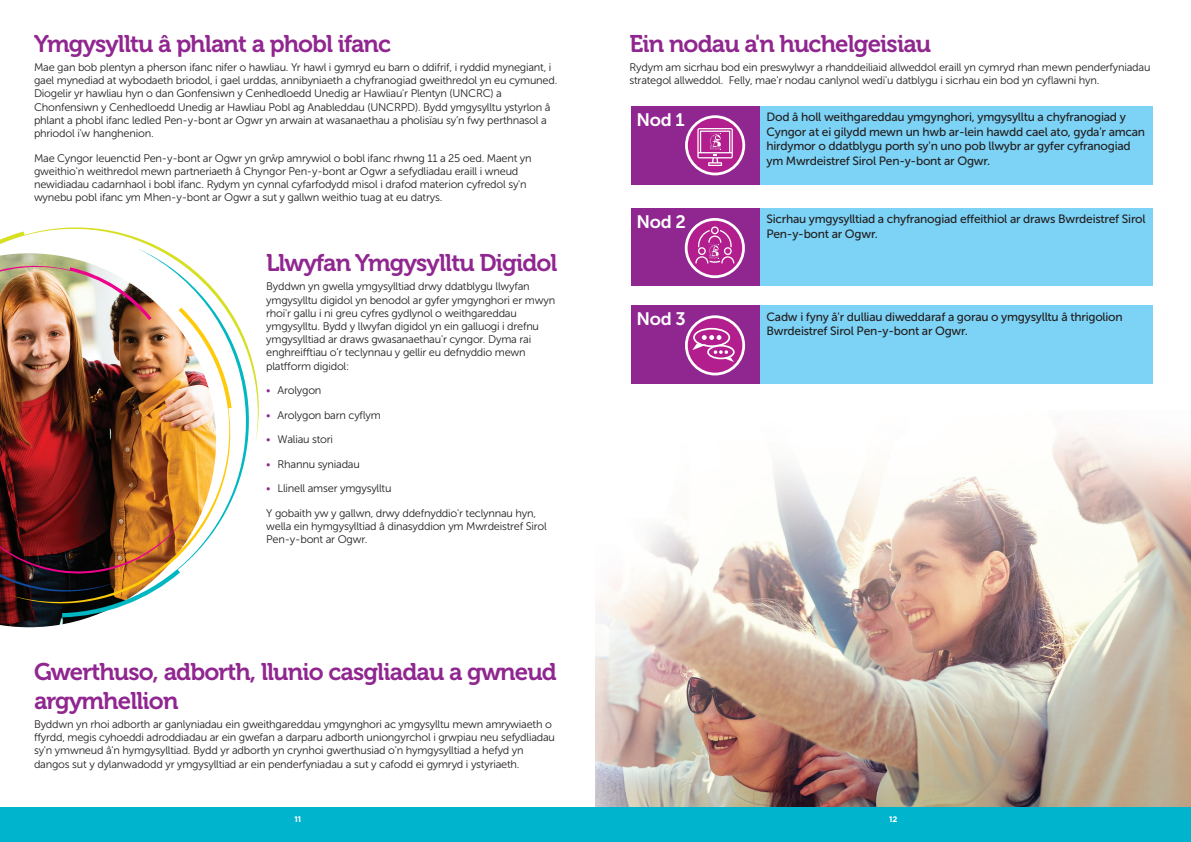
<style>
.page{position:relative;width:1191px;height:842px;background:#fff}
.page>*{position:absolute;margin:0;border:0;box-sizing:border-box;transform-origin:0 0}
.t1{font:24px/28.8px "Museo 700";letter-spacing:-.035em;color:#90268f}
.t2{font:18px "Museo Sans 700";letter-spacing:-.02em;color:#fff}
.t3{font:12px/14.4px "Museo Sans 500";letter-spacing:-.02em;color:#231f20}
.t4{font:11px/13.2px "Museo Sans 300";letter-spacing:-.02em;color:#231f20}
.t5{font:700 8px "Gotham";color:#fff}
.s1{color:#90268f}
</style>
<div class="page">
<img style="left:595px;top:430px;width:596px;height:378px">
<img style="left:0;top:599px;width:90px;height:28px">
<div style="left:0;top:808px;width:595px;height:34px;background:#00b4cd"></div>
<div style="left:595px;top:808px;width:596px;height:34px;background:#00b4cd"></div>
<svg style="left:62px;top:440px;width:186px;height:177px"></svg>
<svg style="left:0;top:227px;width:259px;height:213px"></svg>
<img style="left:0;top:261px;width:188px;height:338px">
<img style="left:10px;top:308px;width:225px;height:304px">
<div style="left:630px;top:106px;width:129px;height:79px;background:#90268f"></div>
<div style="left:760px;top:106px;width:393px;height:79px;background:#7cd3f6"></div>
<div style="left:630px;top:208px;width:129px;height:78px;background:#90268f"></div>
<div style="left:760px;top:208px;width:393px;height:78px;background:#7cd3f6"></div>
<div style="left:630px;top:306px;width:129px;height:78px;background:#90268f"></div>
<div style="left:760px;top:306px;width:393px;height:78px;background:#7cd3f6"></div>
<svg style="left:685px;top:115px;width:60px;height:60px"></svg>
<svg style="left:685px;top:218px;width:60px;height:60px"></svg>
<svg style="left:685px;top:315px;width:60px;height:60px"></svg>
<p class="t1" style="left:34px;top:32px;width:359px">Ymgysylltu â phlant a phobl ifanc</p>
<p class="t4" style="left:34px;top:62px;width:525px">Mae gan bob plentyn a pherson ifanc nifer o hawliau. Yr hawl i gymryd eu barn o ddifrif, i ryddid mynegiant, i gael mynediad at wybodaeth briodol, i gael urddas, annibyniaeth a chyfranogiad gweithredol yn eu cymuned.<br>Diogelir yr hawliau hyn o dan Gonfensiwn y Cenhedloedd Unedig ar Hawliau'r Plentyn (UNCRC) a Chonfensiwn y Cenhedloedd Unedig ar Hawliau Pobl ag Anableddau (UNCRPD). Bydd ymgysylltu ystyrlon â phlant a phobl ifanc ledled Pen-y-bont ar Ogwr yn arwain at wasanaethau a pholisïau sy’n fwy perthnasol a phriodol i'w hanghenion.</p>
<p class="t4" style="left:34px;top:152px;width:499px">Mae Cyngor Ieuenctid Pen-y-bont ar Ogwr yn grŵp amrywiol o bobl ifanc rhwng 11 a 25 oed. Maent yn gweithio'n weithredol mewn partneriaeth â Chyngor Pen-y-bont ar Ogwr a sefydliadau eraill i wneud newidiadau cadarnhaol i bobl ifanc. Rydym yn cynnal cyfarfodydd misol i drafod materion cyfredol sy'n wynebu pobl ifanc ym Mhen-y-bont ar Ogwr a sut y gallwn weithio tuag at eu datrys.</p>
<p class="t1" style="left:266px;top:251px;width:293px">Llwyfan Ymgysylltu Digidol</p>
<p class="t4" style="left:266px;top:281px;width:290px">Byddwn yn gwella ymgysylltiad drwy ddatblygu llwyfan ymgysylltu digidol yn benodol ar gyfer ymgynghori er mwyn rhoi'r gallu i ni greu cyfres gydlynol o weithgareddau ymgysylltu. Bydd y llwyfan digidol yn ein galluogi i drefnu ymgysylltiad ar draws gwasanaethau'r cyngor. Dyma rai enghreifftiau o’r teclynnau y gellir eu defnyddio mewn platfform digidol:</p>
<p class="t4" style="left:266px;top:385px;width:57px"><span class="s1">•</span> Arolygon</p>
<p class="t4" style="left:266px;top:409px;width:116px"><span class="s1">•</span> Arolygon barn cyflym</p>
<p class="t4" style="left:266px;top:434px;width:68px"><span class="s1">•</span> Waliau stori</p>
<p class="t4" style="left:266px;top:458px;width:95px"><span class="s1">•</span> Rhannu syniadau</p>
<p class="t4" style="left:266px;top:483px;width:127px"><span class="s1">•</span> Llinell amser ymgysylltu</p>
<p class="t4" style="left:266px;top:507px;width:282px">Y gobaith yw y gallwn, drwy ddefnyddio'r teclynnau hyn, wella ein hymgysylltiad â dinasyddion ym Mwrdeistref Sirol<br>Pen-y-bont ar Ogwr.</p>
<p class="t1" style="left:34px;top:660px;width:524px">Gwerthuso, adborth, llunio casgliadau a gwneud argymhellion</p>
<p class="t4" style="left:34px;top:719px;width:522px">Byddwn yn rhoi adborth ar ganlyniadau ein gweithgareddau ymgynghori ac ymgysylltu mewn amrywiaeth o ffyrdd, megis cyhoeddi adroddiadau ar ein gwefan a darparu adborth uniongyrchol i grwpiau neu sefydliadau sy'n ymwneud â'n hymgysylltiad. Bydd yr adborth yn crynhoi gwerthusiad o'n hymgysylltiad a hefyd yn dangos sut y dylanwadodd yr ymgysylltiad ar ein penderfyniadau a sut y cafodd ei gymryd i ystyriaeth.</p>
<p class="t1" style="left:629px;top:32px;width:303px">Ein nodau a'n huchelgeisiau</p>
<p class="t4" style="left:629px;top:62px;width:522px">Rydym am sicrhau bod ein preswylwyr a rhanddeiliaid allweddol eraill yn cymryd rhan mewn penderfyniadau strategol allweddol. Felly, mae'r nodau canlynol wedi'u datblygu i sicrhau ein bod yn cyflawni hyn.</p>
<p class="t2" style="left:636px;top:113px;width:50px">Nod 1</p>
<p class="t3" style="left:766px;top:111px;width:380px">Dod â holl weithgareddau ymgynghori, ymgysylltu a chyfranogiad y Cyngor at ei gilydd mewn un hwb ar-lein hawdd cael ato, gyda'r amcan hirdymor o ddatblygu porth sy'n uno pob llwybr ar gyfer cyfranogiad ym Mwrdeistref Sirol Pen-y-bont ar Ogwr.</p>
<p class="t2" style="left:636px;top:215px;width:51px">Nod 2</p>
<p class="t3" style="left:766px;top:213px;width:381px">Sicrhau ymgysylltiad a chyfranogiad effeithiol ar draws Bwrdeistref Sirol<br>Pen-y-bont ar Ogwr.</p>
<p class="t2" style="left:636px;top:312px;width:51px">Nod 3</p>
<p class="t3" style="left:766px;top:311px;width:358px">Cadw i fyny â'r dulliau diweddaraf a gorau o ymgysylltu â thrigolion<br>Bwrdeistref Sirol Pen-y-bont ar Ogwr.</p>
<p class="t5" style="left:294px;top:816px;width:8px">11</p>
<p class="t5" style="left:889px;top:816px;width:10px">12</p>
</div>
